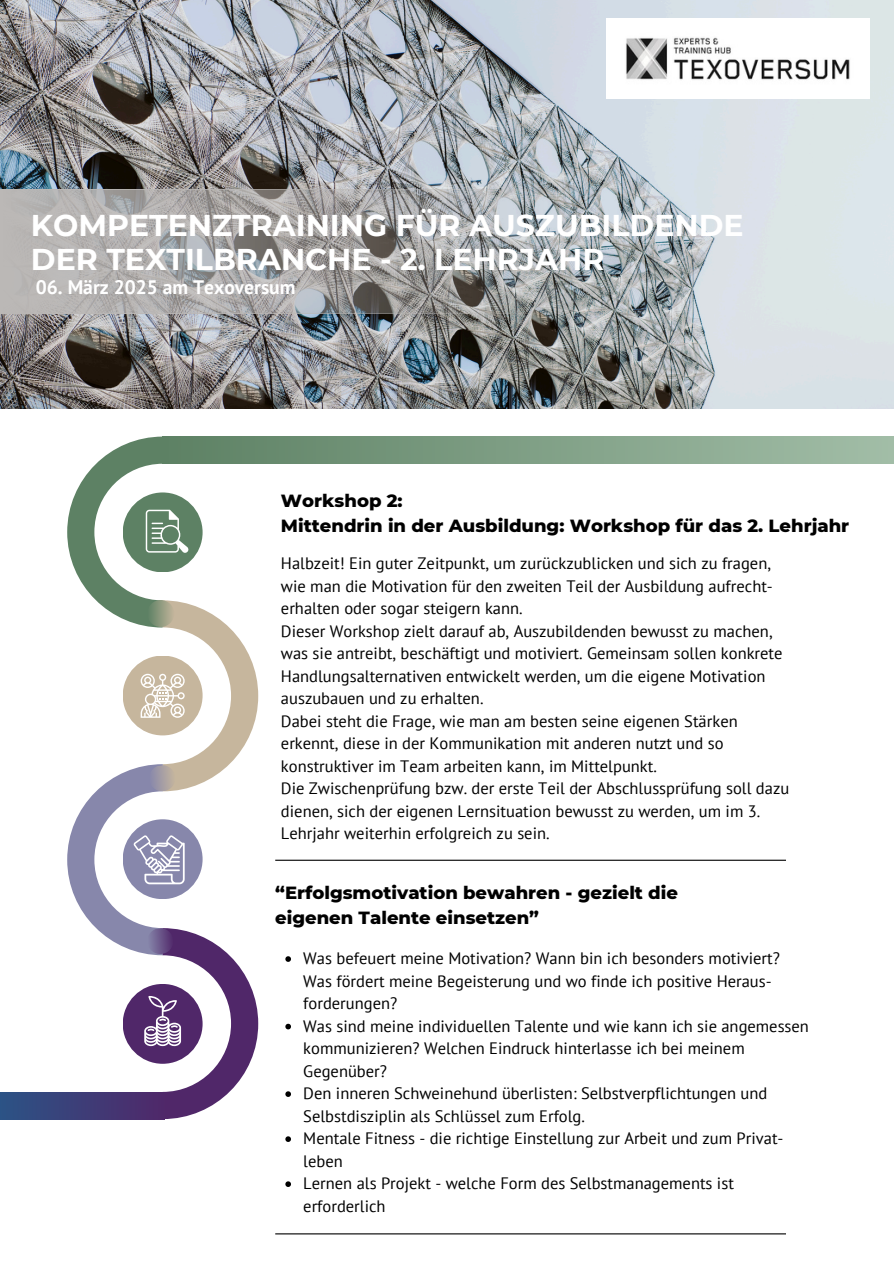
<style>
.page{position:relative;width:894px;height:1264px;background:#fff}
.page>*{position:absolute;margin:0;border:0;box-sizing:border-box;transform-origin:0 0}
.t1{font:700 30px/33.8px "Montserrat";color:#fff}
.t2{font:700 19.5px "PT Sans";color:#fff}
.t3{font:800 18px/24.8px "Montserrat";color:#000}
.t4{font:16.5px/22.5px "PT Sans";color:#000}
</style>
<div class="page">
<svg style="left:258px;top:436px;width:635px;height:28px;background:#83a389"></svg>
<img style="left:0;top:0;width:893px;height:408px">
<hr style="left:275px;top:1233px;width:510px;height:1px;background:#000">
<hr style="left:275px;top:859px;width:510px;height:1px;background:#000">
<img style="left:606px;top:19px;width:262px;height:79px">
<svg style="left:285px;top:956px;width:6px;height:5px"></svg>
<svg style="left:285px;top:1023px;width:6px;height:6px"></svg>
<svg style="left:285px;top:1091px;width:6px;height:5px"></svg>
<svg style="left:285px;top:1136px;width:6px;height:5px"></svg>
<svg style="left:285px;top:1181px;width:6px;height:5px"></svg>
<svg style="left:0;top:190px;width:669px;height:123px;background:#a2a3a3"></svg>
<svg style="left:67px;top:436px;width:191px;height:682px"></svg>
<div style="left:0;top:1092px;width:164px;height:27px;background:linear-gradient(to right,#2b5385,#4f286a)"></div>
<h1 class="t1" style="left:31px;top:208px;width:714px">KOMPETENZTRAINING FÜR AUSZUBILDENDE<br>DER TEXTILBRANCHE - 2. LEHRJAHR</h1>
<p class="t2" style="left:36px;top:274px;width:261px">06. März 2025 am Texoversum</p>
<p class="t3" style="left:281px;top:488px;width:569px">Workshop 2:<br>Mittendrin in der Ausbildung: Workshop für das 2. Lehrjahr</p>
<p class="t4" style="left:281px;top:552px;width:493px;text-align:justify">Halbzeit! Ein guter Zeitpunkt, um zurückzublicken und sich zu fragen, wie man die Motivation für den zweiten Teil der Ausbildung aufrecht&shy;erhalten oder sogar steigern kann.</p>
<p class="t4" style="left:281px;top:619px;width:503px">Dieser Workshop zielt darauf ab, Auszubildenden bewusst zu machen, was sie antreibt, beschäftigt und motiviert. Gemeinsam sollen konkrete Handlungsalternativen entwickelt werden, um die eigene Motivation auszubauen und zu erhalten.</p>
<p class="t4" style="left:281px;top:709px;width:458px">Dabei steht die Frage, wie man am besten seine eigenen Stärken erkennt, diese in der Kommunikation mit anderen nutzt und so konstruktiver im Team arbeiten kann, im Mittelpunkt.</p>
<p class="t4" style="left:281px;top:777px;width:509px">Die Zwischenprüfung bzw. der erste Teil der Abschlussprüfung soll dazu dienen, sich der eigenen Lernsituation bewusst zu werden, um im 3.<br>Lehrjahr weiterhin erfolgreich zu sein.</p>
<p class="t3" style="left:275px;top:880px;width:404px">“Erfolgsmotivation bewahren - gezielt die eigenen Talente einsetzen”</p>
<h2 class="t4" style="left:303px;top:946px;width:478px">Was befeuert meine Motivation? Wann bin ich besonders motiviert?<br>Was fördert meine Begeisterung und wo finde ich positive Heraus&shy;forderungen?</h2>
<p class="t4" style="left:303px;top:1014px;width:507px">Was sind meine individuellen Talente und wie kann ich sie angemessen kommunizieren? Welchen Eindruck hinterlasse ich bei meinem<br>Gegenüber?</p>
<p class="t4" style="left:303px;top:1081px;width:465px">Den inneren Schweinehund überlisten: Selbstverpflichtungen und<br>Selbstdisziplin als Schlüssel zum Erfolg.</p>
<p class="t4" style="left:303px;top:1126px;width:481px">Mentale Fitness - die richtige Einstellung zur Arbeit und zum Privat&shy;leben</p>
<p class="t4" style="left:303px;top:1171px;width:432px">Lernen als Projekt - welche Form des Selbstmanagements ist erforderlich</p>
</div>
